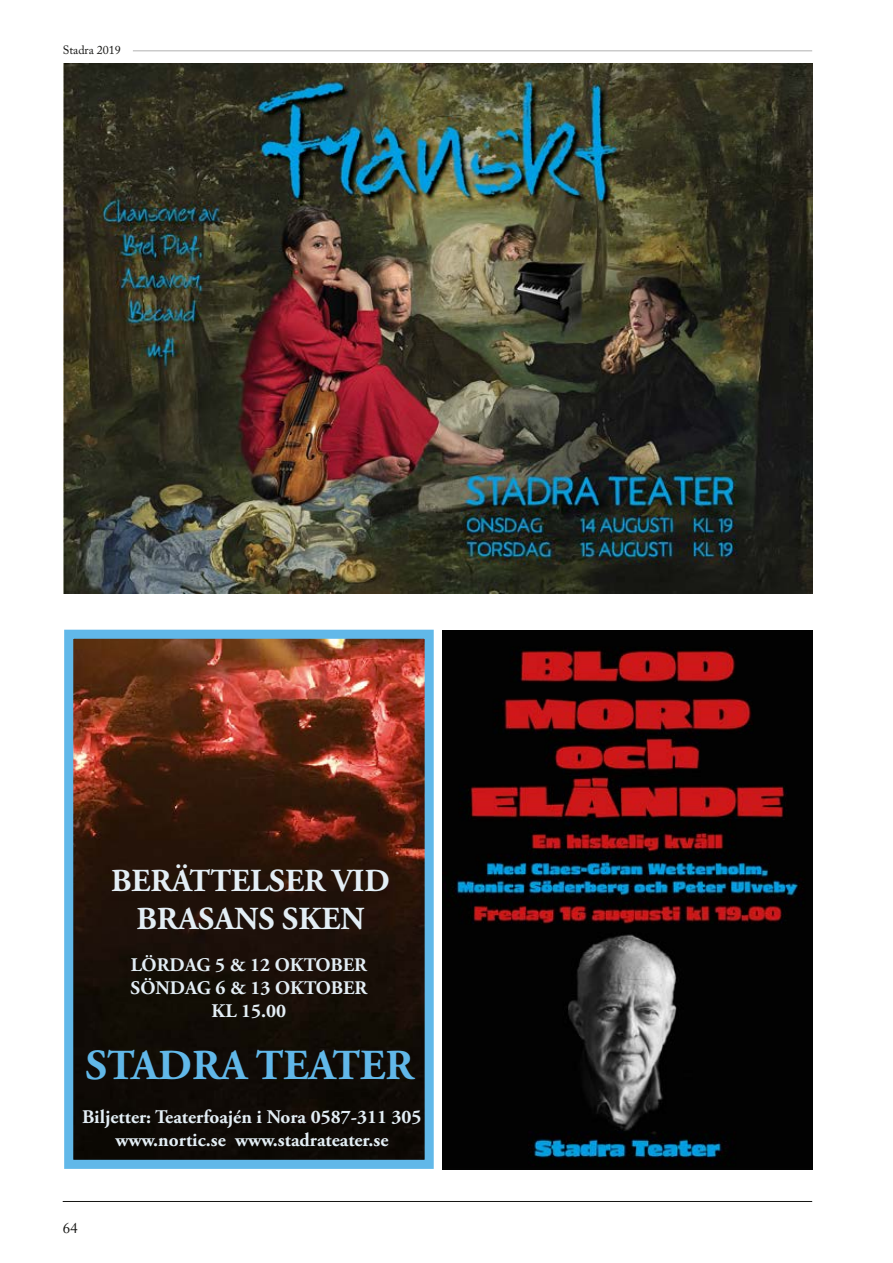
<style>
.page{position:relative;width:893px;height:1263px;background:#fff}
.page>*{position:absolute;margin:0;border:0;box-sizing:border-box;transform-origin:0 0}
.t1{font:700 42.75px "Adobe Garamond Pro";color:#61b8e9}
.t2{font:700 32.1px/38.4px "Adobe Garamond Pro";color:#e3eef5;text-align:center}
.t3{font:700 19.2px/23.1px "Adobe Garamond Pro";color:#e3eef5;text-align:center}
.t4{font:15px "Adobe Caslon Pro";color:#161614}
.t5{font:12px "Adobe Caslon Pro";color:#161614}
</style>
<div class="page">
<hr style="left:63px;top:1201px;width:749px;height:1px;background:#161614">
<hr style="left:133px;top:50px;width:679px;height:1px;background:#b2b2b1">
<img style="left:442px;top:630px;width:371px;height:539px">
<img style="left:64px;top:64px;width:748px;height:529px">
<img style="left:74px;top:640px;width:350px;height:519px">
<div style="left:64px;top:630px;width:370px;height:539px;border:9px solid #61b8e9"></div>
<p class="t5" style="left:63px;top:43px;width:60px">Stadra 2019</p>
<h2 class="t2" style="left:111px;top:862px;width:280px">BERÄTTELSER VID<br>BRASANS SKEN</h2>
<p class="t3" style="left:131px;top:954px;width:238px">LÖRDAG 5 &amp; 12 OKTOBER<br>SÖNDAG 6 &amp; 13 OKTOBER<br>KL 15.00</p>
<h1 class="t1" style="left:86px;top:1041px;width:330px">STADRA TEATER</h1>
<p class="t3" style="left:82px;top:1106px;width:341px">Biljetter: Teaterfoajén i Nora 0587-311 305 www.nortic.se www.stadrateater.se</p>
<p class="t4" style="left:63px;top:1218px;width:16px">64</p>
</div>
